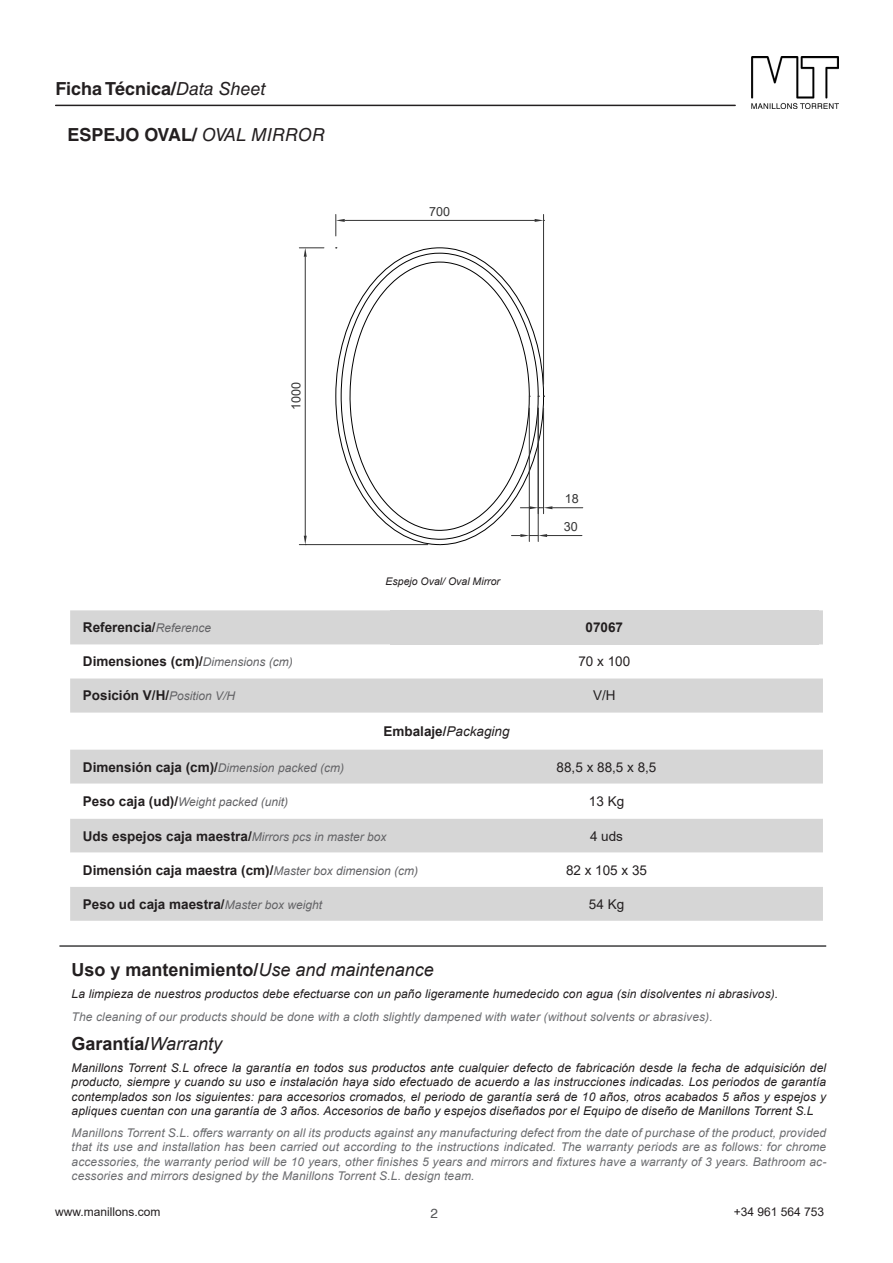
<style>
.page{position:relative;width:893px;height:1263px;background:#fff}
.page>*{position:absolute;margin:0;border:0;box-sizing:border-box;transform-origin:0 0}
.GRANTIA_Y_USO_EN{font:700 18px "Arial";color:#231f20}
.t1{font:700 18px "Helvetica LT Std";color:#231f20}
.t2{font:700 13.5px "Arial";color:#231f20}
.t3{font:13.5px "Arial";color:#231f20}
.t4{font:13.5px "Helvetica";color:#57585a}
.t5{font:12.6px "Arial";color:#333}
.GRANTIA_Y_USO_EN-2{font:italic 12px/14.4px "Arial";letter-spacing:.01em;color:#231f20}
.GRANTIA_Y_USO_EN-3{font:italic 12px/14.4px "Arial";letter-spacing:.01em;color:#6c6d70;text-align:justify}
.t6{font:italic 12px "Arial";color:#636366}
.t7{font:12px "Arial";color:#231f20}
.t8{font:italic 10.5px "Arial";color:#231f20}
.s1{font-weight:400;font-style:italic}
.s2{font-weight:400;font-style:italic;font-size:12px;color:#636366}
.s3{font-weight:700;font-style:normal;font-size:13.5px;color:#231f20}
.s4{color:#6c6d70}
</style>
<div class="page">
<hr style="left:56px;top:105px;width:679px;height:1px;background:#231f20">
<img style="left:751px;top:57px;width:87px;height:51px">
<hr style="left:59px;top:945px;width:767px;height:2px;background:#3e3e3f">
<div style="left:70px;top:610px;width:753px;height:34px;background:#d6d6d6"></div>
<div style="left:390px;top:610px;width:428px;height:34px;background:#d6d6d6"></div>
<svg style="left:70px;top:678px;width:753px;height:243px;fill:#d6d6d6"></svg>
<svg style="left:70px;top:784px;width:753px;height:103px"></svg>
<svg style="left:341px;top:253px;width:197px;height:286px"></svg>
<svg style="left:350px;top:262px;width:179px;height:268px"></svg>
<hr style="left:543px;top:214px;width:1px;height:170px;background:#333">
<hr style="left:345px;top:220px;width:190px;height:1px;background:#333">
<svg style="left:336px;top:214px;width:9px;height:22px"></svg>
<hr style="left:299px;top:544px;width:129px;height:1px;background:#333">
<hr style="left:305px;top:257px;width:1px;height:279px;background:#333">
<svg style="left:299px;top:248px;width:25px;height:9px"></svg>
<hr style="left:543px;top:408px;width:1px;height:106px;background:#333">
<hr style="left:552px;top:507px;width:31px;height:1px;background:#333">
<hr style="left:538px;top:408px;width:1px;height:133px;background:#333">
<hr style="left:529px;top:408px;width:1px;height:133px;background:#333">
<hr style="left:547px;top:535px;width:35px;height:1px;background:#333">
<svg style="left:535px;top:219px;width:10px;height:3px"></svg>
<svg style="left:304px;top:536px;width:3px;height:9px"></svg>
<svg style="left:520px;top:506px;width:32px;height:3px"></svg>
<svg style="left:511px;top:534px;width:36px;height:3px"></svg>
<h1 class="t1" style="left:56px;top:78px;width:212px">Ficha Técnica/<span class="s1">Data Sheet</span></h1>
<p class="t1" style="left:68px;top:124px;width:259px">ESPEJO OVAL/ <span class="s1">OVAL MIRROR</span></p>
<p class="t5" style="left:429px;top:202px;width:22px">700</p>
<p class="t5" style="left:287px;top:410px;width:29px;rotate:-90deg">1000</p>
<p class="t8" style="left:386px;top:574px;width:116px">Espejo Oval/ Oval Mirror</p>
<p class="t5" style="left:565px;top:490px;width:15px">18</p>
<p class="t5" style="left:564px;top:517px;width:15px">30</p>
<p class="t2" style="left:83px;top:618px;width:130px">Referencia/<span class="s2">Reference</span></p>
<p class="t2" style="left:585px;top:618px;width:39px">07067</p>
<p class="t2" style="left:83px;top:652px;width:212px">Dimensiones (cm)/<span class="s2">Dimensions (cm)</span></p>
<p class="t3" style="left:578px;top:652px;width:53px">70 x 100</p>
<p class="t2" style="left:83px;top:686px;width:154px">Posición V/H/<span class="s2">Position V/H</span></p>
<p class="t3" style="left:593px;top:686px;width:24px">V/H</p>
<p class="t2" style="left:383px;top:722px;width:128px">Embalaje/<span class="s1">Packaging</span></p>
<p class="t6" style="left:83px;top:760px;width:263px"><span class="s3">Dimensión caja (cm)/</span>Dimension packed (cm)</p>
<p class="t3" style="left:557px;top:757px;width:101px">88,5 x 88,5 x 8,5</p>
<p class="t6" style="left:83px;top:794px;width:207px"><span class="s3">Peso caja (ud)/</span>Weight packed (unit)</p>
<p class="t3" style="left:589px;top:792px;width:37px">13 Kg</p>
<p class="t2" style="left:83px;top:826px;width:305px">Uds espejos caja maestra/<span class="s2">Mirrors pcs in master box</span></p>
<p class="t3" style="left:590px;top:826px;width:35px">4 uds</p>
<p class="t2" style="left:83px;top:860px;width:337px">Dimensión caja maestra (cm)/<span class="s2">Master box dimension (cm)</span></p>
<p class="t3" style="left:566px;top:860px;width:83px">82 x 105 x 35</p>
<p class="t2" style="left:83px;top:894px;width:241px">Peso ud caja maestra/<span class="s2">Master box weight</span></p>
<p class="t3" style="left:589px;top:895px;width:37px">54 Kg</p>
<p class="GRANTIA_Y_USO_EN" style="left:72px;top:957px;width:364px">Uso y mantenimiento/<span class="s1">Use and maintenance</span></p>
<p class="GRANTIA_Y_USO_EN-2" style="left:72px;top:982px;width:708px;line-height:23.7px">La limpieza de nuestros productos debe efectuarse con un paño ligeramente humedecido con agua (sin disolventes ni abrasivos).<br><span class="s4">The cleaning of our products should be done with a cloth slightly dampened with water (without solvents or abrasives).</span></p>
<p class="GRANTIA_Y_USO_EN" style="left:72px;top:1031px;width:152px">Garantía/<span class="s1">Warranty</span></p>
<p class="GRANTIA_Y_USO_EN-2" style="left:72px;top:1060px;width:756px;text-align:justify">Manillons Torrent S.L ofrece la garantía en todos sus productos ante cualquier defecto de fabricación desde la fecha de adquisición del producto, siempre y cuando su uso e instalación haya sido efectuado de acuerdo a las instrucciones indicadas. Los periodos de garantía contemplados son los siguientes: para accesorios cromados, el periodo de garantía será de 10 años, otros acabados 5 años y espejos y apliques cuentan con una garantía de 3 años. Accesorios de baño y espejos diseñados por el Equipo de diseño de Manillons Torrent S.L</p>
<p class="GRANTIA_Y_USO_EN-3" style="left:72px;top:1125px;width:756px">Manillons Torrent S.L. offers warranty on all its products against any manufacturing defect from the date of purchase of the product, provided that its use and installation has been carried out according to the instructions indicated. The warranty periods are as follows: for chrome accessories, the warranty period will be 10 years, other finishes 5 years and mirrors and fixtures have a warranty of 3 years. Bathroom ac&shy;cessories and mirrors designed by the Manillons Torrent S.L. design team.</p>
<p class="t7" style="left:55px;top:1204px;width:107px">www.manillons.com</p>
<p class="t7" style="left:734px;top:1204px;width:92px">+34 961 564 753</p>
<p class="t4" style="left:431px;top:1203px;width:9px">2</p>
</div>
